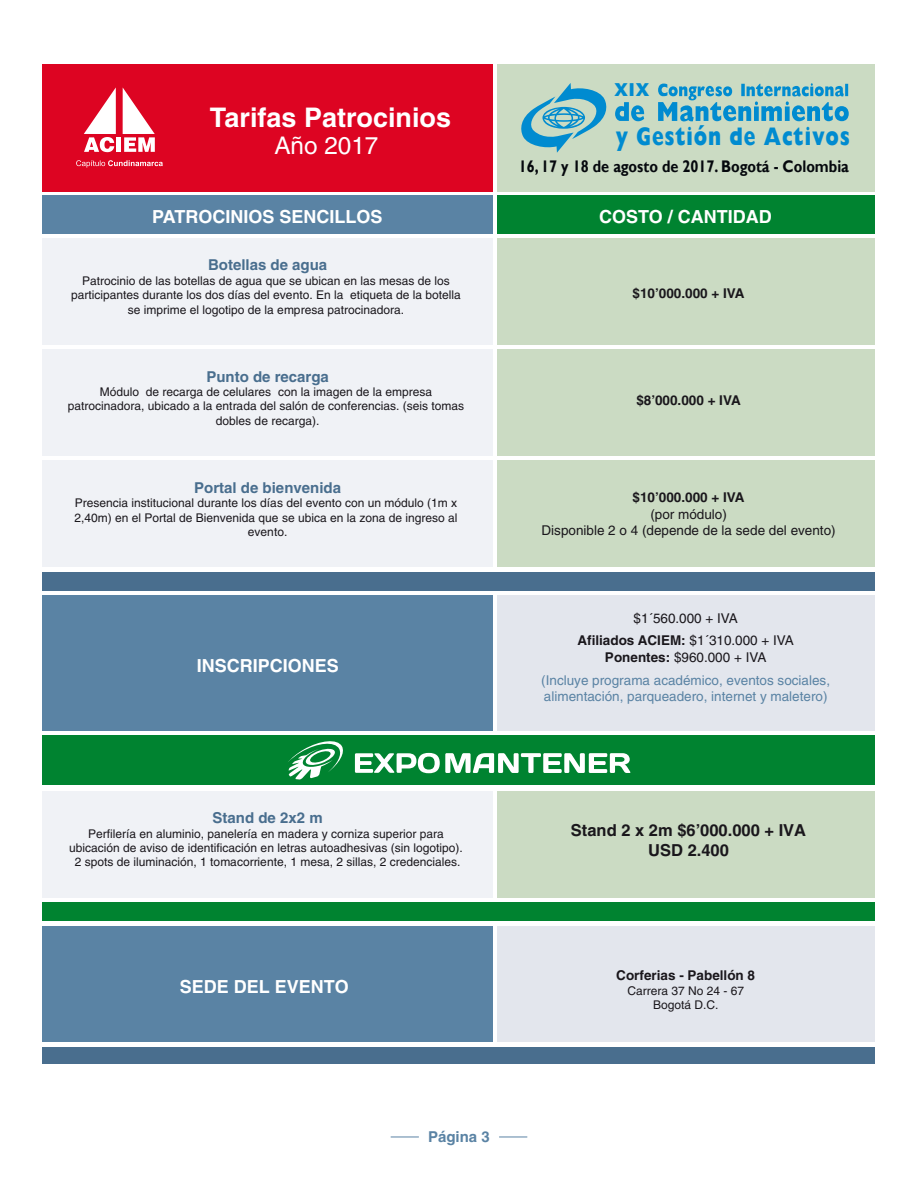
<style>
.page{position:relative;width:918px;height:1188px;background:#fff}
.page>*{position:absolute;margin:0;border:0;box-sizing:border-box;transform-origin:0 0}
.t1{font:700 27px "Helvetica";color:#fff}
.t2{font:800 25.35px "Gill Sans";letter-spacing:.045em;color:#008bd0;scale:.76 1}
.t3{font:24.3px "Helvetica";color:#fff}
.t4{font:800 18.75px "Gill Sans";color:#008bd0;scale:.82 1}
.t5{font:700 18px "Helvetica";color:#fff}
.t6{font:700 16.8px "Gill Sans";color:#05080d;scale:.86 1}
.t7{font:700 16.5px/19.8px "Helvetica";color:#1a171c;text-align:center}
.t8{font:700 15px "Helvetica";color:#496e8e}
.t9{font:700 15px "Helvetica";color:#5a83a4}
.t10{font:13.5px/23.7px "Helvetica";color:#5a83a4;text-align:center}
.t11{font:13.5px/22.2px "Helvetica";color:#1a171c;text-align:center}
.t12{font:700 13.5px "Helvetica";color:#1a171c}
.t13{font:12px/14.4px "Helvetica";color:#1a171c;text-align:center}
.s1{font-weight:700}
.s2{font-weight:700;color:#1a171c}
.s3{color:#1a171c}
</style>
<div class="page">
<div style="left:497px;top:64px;width:378px;height:127px;background:#cbdbc3"></div>
<div style="left:497px;top:196px;width:378px;height:38px;background:#008330"></div>
<div style="left:43px;top:196px;width:450px;height:38px;background:#5a83a4"></div>
<div style="left:43px;top:64px;width:450px;height:127px;background:#dd0422"></div>
<svg style="left:123px;top:88px;width:32px;height:64px"></svg>
<div style="left:116px;top:137px;width:5px;height:15px;background:#fff"></div>
<svg style="left:84px;top:87px;width:32px;height:65px"></svg>
<svg style="left:76px;top:160px;width:87px;height:8px"></svg>
<div style="left:497px;top:238px;width:378px;height:106px;background:#cbdbc3"></div>
<div style="left:497px;top:349px;width:378px;height:107px;background:#cbdbc3"></div>
<div style="left:497px;top:461px;width:378px;height:106px;background:#cbdbc3"></div>
<div style="left:43px;top:238px;width:450px;height:106px;background:#f0f2f6"></div>
<div style="left:43px;top:349px;width:450px;height:107px;background:#f0f2f6"></div>
<div style="left:43px;top:461px;width:450px;height:106px;background:#f0f2f6"></div>
<div style="left:497px;top:595px;width:378px;height:135px;background:#e3e6ed"></div>
<div style="left:43px;top:595px;width:450px;height:135px;background:#5a83a4"></div>
<svg style="left:391px;top:1137px;width:28px;height:1px"></svg>
<svg style="left:499px;top:1137px;width:28px;height:1px"></svg>
<div style="left:43px;top:1047px;width:832px;height:17px;background:#496e8e"></div>
<div style="left:43px;top:572px;width:832px;height:18px;background:#496e8e"></div>
<div style="left:42px;top:736px;width:833px;height:49px;background:#008330"></div>
<div style="left:497px;top:791px;width:378px;height:106px;background:#cbdbc3"></div>
<div style="left:43px;top:791px;width:450px;height:106px;background:#f0f2f6"></div>
<svg style="left:355px;top:753px;width:276px;height:20px"></svg>
<svg style="left:288px;top:741px;width:55px;height:39px"></svg>
<div style="left:497px;top:927px;width:378px;height:115px;background:#e3e6ed"></div>
<div style="left:43px;top:927px;width:450px;height:115px;background:#5a83a4"></div>
<div style="left:43px;top:902px;width:832px;height:19px;background:#008330"></div>
<svg style="left:521px;top:83px;width:86px;height:70px"></svg>
<svg style="left:615px;top:102px;width:29px;height:19px"></svg>
<svg style="left:658px;top:83px;width:191px;height:38px"></svg>
<h1 class="t1" style="left:210px;top:101px;width:243px">Tarifas Patrocinios</h1>
<h3 class="t3" style="left:274px;top:131px;width:106px">Año 2017</h3>
<h3 class="t4" style="left:614px;top:79px;width:44px">XIX</h3>
<h2 class="t2" style="left:616px;top:122px;width:309px">y Gestión de Activos</h2>
<h3 class="t6" style="left:519px;top:156px;width:386px">16, 17 y 18 de agosto de 2017. Bogotá - Colombia</h3>
<h3 class="t5" style="left:152px;top:206px;width:232px">PATROCINIOS SENCILLOS</h3>
<h3 class="t5" style="left:599px;top:206px;width:174px">COSTO / CANTIDAD</h3>
<p class="t8" style="left:208px;top:256px;width:121px">Botellas de agua</p>
<p class="t13" style="left:71px;top:273px;width:391px">Patrocinio de las botellas de agua que se ubican en las mesas de los participantes durante los dos días del evento. En la etiqueta de la botella se imprime el logotipo de la empresa patrocinadora.</p>
<p class="t8" style="left:206px;top:367px;width:124px">Punto de recarga</p>
<p class="t13" style="left:68px;top:385px;width:398px">Módulo de recarga de celulares con la imagen de la empresa patrocinadora, ubicado a la entrada del salón de conferencias. (seis tomas dobles de recarga).</p>
<p class="t8" style="left:194px;top:479px;width:148px">Portal de bienvenida</p>
<p class="t13" style="left:75px;top:496px;width:384px">Presencia institucional durante los días del evento con un módulo (1m x<br>2,40m) en el Portal de Bienvenida que se ubica en la zona de ingreso al evento.</p>
<h3 class="t5" style="left:197px;top:654px;width:144px">INSCRIPCIONES</h3>
<p class="t12" style="left:633px;top:285px;width:113px">$10’000.000 + IVA</p>
<p class="t12" style="left:636px;top:392px;width:106px">$8’000.000 + IVA</p>
<p class="t12" style="left:633px;top:489px;width:113px">$10’000.000 + IVA</p>
<p class="t11" style="left:542px;top:506px;width:296px;line-height:16.2px">(por módulo)<br>Disponible 2 o 4 (depende de la sede del evento)</p>
<p class="t11" style="left:577px;top:607px;width:218px">$1´560.000 + IVA<br><span class="s1">Afiliados ACIEM:</span> $1´310.000 + IVA</p>
<p class="t10" style="left:541px;top:645px;width:290px"><span class="s2">Ponentes:</span> <span class="s3">$960.000 + IVA<br></span>(Incluye programa académico, eventos sociales,</p>
<p class="t10" style="left:544px;top:685px;width:285px">alimentación, parqueadero, internet y maletero)</p>
<p class="t8" style="left:213px;top:809px;width:112px">Stand de 2x2 m</p>
<p class="t13" style="left:69px;top:826px;width:395px">Perfilería en aluminio, panelería en madera y corniza superior para ubicación de aviso de identificación en letras autoadhesivas (sin logotipo).<br>2 spots de iluminación, 1 tomacorriente, 1 mesa, 2 sillas, 2 credenciales.</p>
<h3 class="t7" style="left:571px;top:820px;width:237px">Stand 2 x 2m $6’000.000 + IVA<br>USD 2.400</h3>
<h3 class="t5" style="left:180px;top:975px;width:171px">SEDE DEL EVENTO</h3>
<p class="t9" style="left:428px;top:1127px;width:63px">Página 3</p>
<p class="t12" style="left:616px;top:967px;width:140px">Corferias - Pabellón 8</p>
<p class="t13" style="left:627px;top:983px;width:118px">Carrera 37 No 24 - 67<br>Bogotá D.C.</p>
</div>
